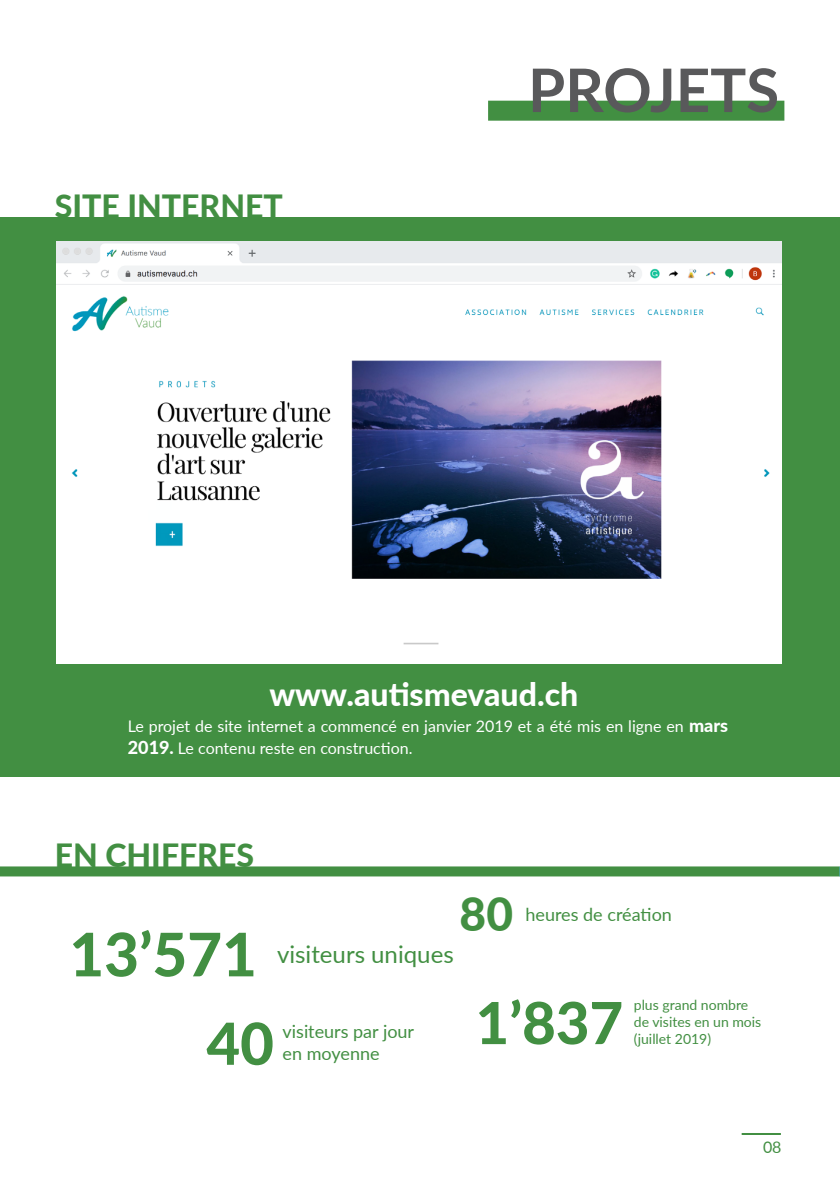
<style>
.page{position:relative;width:840px;height:1191px;background:#fff}
.page>*{position:absolute;margin:0;border:0;box-sizing:border-box;transform-origin:0 0}
.t1{font:700 60px "Lato";color:#59595b}
.t2{font:800 60px "Lato";color:#428f42}
.t3{font:800 58px "Lato";color:#428f42}
.t4{font:800 46px "Lato";color:#428f42}
.t5{font:800 32px "Lato";color:#428f42}
.t6{font:800 32px "Lato";color:#fff}
.t7{font:24px "Lato";color:#428f42}
.t8{font:18px/21.6px "Lato";color:#428f42}
.t9{font:16px/21.6px "Lato";color:#fff}
.t10{font:16px "Lato";color:#428f42}
.t11{font:14px/16.8px "Lato";color:#428f42}
.s1{font-weight:800;font-size:18px}
</style>
<div class="page">
<div style="left:0;top:217px;width:839px;height:560px;background:#428f42"></div>
<img style="left:56px;top:241px;width:725px;height:422px">
<svg style="left:0;top:866px;width:840px;height:10px;background:#4a944a"></svg>
<hr style="left:741px;top:1133px;width:39px;height:2px;background:#428f42">
<div style="left:488px;top:101px;width:296px;height:20px;background:#428f42"></div>
<h3 class="t5" style="left:55px;top:183px;width:229px">SITE INTERNET</h3>
<h1 class="t1" style="left:527px;top:46px;width:252px">PROJETS</h1>
<h3 class="t6" style="left:269px;top:670px;width:310px">www.autismevaud.ch</h3>
<p class="t9" style="left:128px;top:714px;width:601px">Le projet de site internet a commencé en janvier 2019 et a été mis en ligne en <span class="s1">mars<br>2019.</span> Le contenu reste en construction.</p>
<h3 class="t5" style="left:55px;top:831px;width:201px">EN CHIFFRES</h3>
<h1 class="t2" style="left:69px;top:910px;width:189px">13’571</h1>
<h3 class="t7" style="left:277px;top:936px;width:178px">visiteurs uniques</h3>
<h3 class="t4" style="left:459px;top:880px;width:55px">80</h3>
<p class="t8" style="left:525px;top:903px;width:148px">heures de création</p>
<h2 class="t3" style="left:206px;top:1000px;width:69px">40</h2>
<p class="t8" style="left:282px;top:1020px;width:133px">visiteurs par jour en moyenne</p>
<h2 class="t3" style="left:475px;top:980px;width:149px">1’837</h2>
<p class="t11" style="left:633px;top:996px;width:129px">plus grand nombre de visites en un mois (juillet 2019)</p>
<p class="t10" style="left:762px;top:1135px;width:20px">08</p>
</div>
